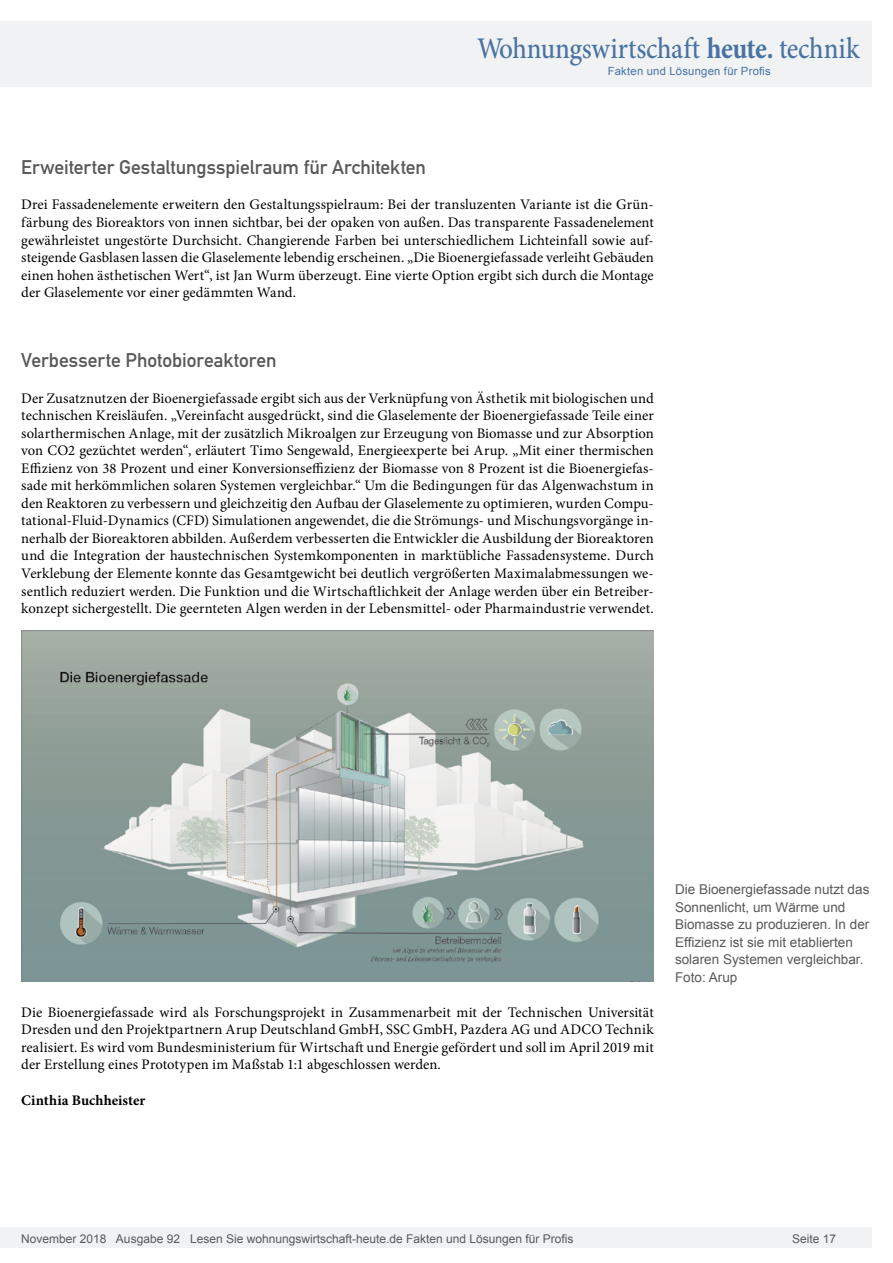
<style>
.page{position:relative;width:893px;height:1263px;background:#fff}
.page>*{position:absolute;margin:0;border:0;box-sizing:border-box;transform-origin:0 0}
.t1{font:500 30px "Minion Pro";letter-spacing:-.01em;color:#4973a3;scale:.9 1}
.Überschrift_Grau{font:19.5px "DIN Mittelschrift";letter-spacing:-.005em;color:#595959}
.Fließtext_erste_Zeil{font:14.7px/17.5px "Minion Pro";letter-spacing:.005em;color:#000;text-align:justify}
.AUTOR{font:700 14.7px "Minion Pro";color:#000}
.Bildunterschrift{font:13.5px/17.5px "Arial";color:#595959}
.t2{font:12px "Arial";color:#595959}
.t3{font:11.25px "Arial";letter-spacing:.025em;color:#4973a3}
.s1{font-weight:700}
</style>
<div class="page">
<div style="left:0;top:1227px;width:872px;height:20px;background:#f1f2f3"></div>
<div style="left:0;top:21px;width:872px;height:66px;background:#f1f2f3"></div>
<img style="left:21px;top:631px;width:633px;height:351px">
<h1 class="t1" style="left:477px;top:28px;width:426px">Wohnungswirtschaft <span class="s1">heute.</span> technik</h1>
<p class="t3" style="left:608px;top:63px;width:165px">Fakten und Lösungen für Profis</p>
<p class="Überschrift_Grau" style="left:21px;top:156px;width:406px">Erweiterter Gestaltungsspielraum für Architekten</p>
<p class="Fließtext_erste_Zeil" style="left:21px;top:196px;width:634px">Drei Fassadenelemente erweitern den Gestaltungsspielraum: Bei der transluzenten Variante ist die Grün&shy;färbung des Bioreaktors von innen sichtbar, bei der opaken von außen. Das transparente Fassadenelement gewährleistet ungestörte Durchsicht. Changierende Farben bei unterschiedlichem Lichteinfall sowie auf&shy;steigende Gasblasen lassen die Glaselemente lebendig erscheinen. „Die Bioenergiefassade verleiht Gebäuden einen hohen ästhetischen Wert“, ist Jan Wurm überzeugt. Eine vierte Option ergibt sich durch die Montage der Glaselemente vor einer gedämmten Wand.</p>
<p class="Überschrift_Grau" style="left:21px;top:349px;width:257px">Verbesserte Photobioreaktoren</p>
<p class="Fließtext_erste_Zeil" style="left:21px;top:389px;width:634px">Der Zusatznutzen der Bioenergiefassade ergibt sich aus der Verknüpfung von Ästhetik mit biologischen und technischen Kreisläufen. „Vereinfacht ausgedrückt, sind die Glaselemente der Bioenergiefassade Teile einer solarthermischen Anlage, mit der zusätzlich Mikroalgen zur Erzeugung von Biomasse und zur Absorption von CO2 gezüchtet werden“, erläutert Timo Sengewald, Energieexperte bei Arup. „Mit einer thermischen Effizienz von 38 Prozent und einer Konversionseffizienz der Biomasse von 8 Prozent ist die Bioenergiefas&shy;sade mit herkömmlichen solaren Systemen vergleichbar.“ Um die Bedingungen für das Algenwachstum in den Reaktoren zu verbessern und gleichzeitig den Aufbau der Glaselemente zu optimieren, wurden Compu&shy;tational-Fluid-Dynamics (CFD) Simulationen angewendet, die die Strömungs- und Mischungsvorgänge in&shy;nerhalb der Bioreaktoren abbilden. Außerdem verbesserten die Entwickler die Ausbildung der Bioreaktoren und die Integration der haustechnischen Systemkomponenten in marktübliche Fassadensysteme. Durch Verklebung der Elemente konnte das Gesamtgewicht bei deutlich vergrößerten Maximalabmessungen we&shy;sentlich reduziert werden. Die Funktion und die Wirtschaftlichkeit der Anlage werden über ein Betreiber&shy;konzept sichergestellt. Die geernteten Algen werden in der Lebensmittel- oder Pharmaindustrie verwendet.</p>
<p class="Fließtext_erste_Zeil" style="left:21px;top:1003px;width:634px">Die Bioenergiefassade wird als Forschungsprojekt in Zusammenarbeit mit der Technischen Universität Dresden und den Projektpartnern Arup Deutschland GmbH, SSC GmbH, Pazdera AG und ADCO Technik realisiert. Es wird vom Bundesministerium für Wirtschaft und Energie gefördert und soll im April 2019 mit der Erstellung eines Prototypen im Maßstab 1:1 abgeschlossen werden.</p>
<p class="AUTOR" style="left:21px;top:1089px;width:126px">Cinthia Buchheister</p>
<p class="Bildunterschrift" style="left:675px;top:880px;width:196px">Die Bioenergiefassade nutzt das<br>Sonnenlicht, um Wärme und<br>Biomasse zu produzieren. In der<br>Effizienz ist sie mit etablierten solaren Systemen vergleichbar.<br>Foto: Arup</p>
<p class="t2" style="left:21px;top:1230px;width:554px">November 2018 Ausgabe 92 Lesen Sie wohnungswirtschaft-heute.de Fakten und Lösungen für Profis</p>
<p class="t2" style="left:792px;top:1231px;width:46px">Seite 17</p>
</div>
